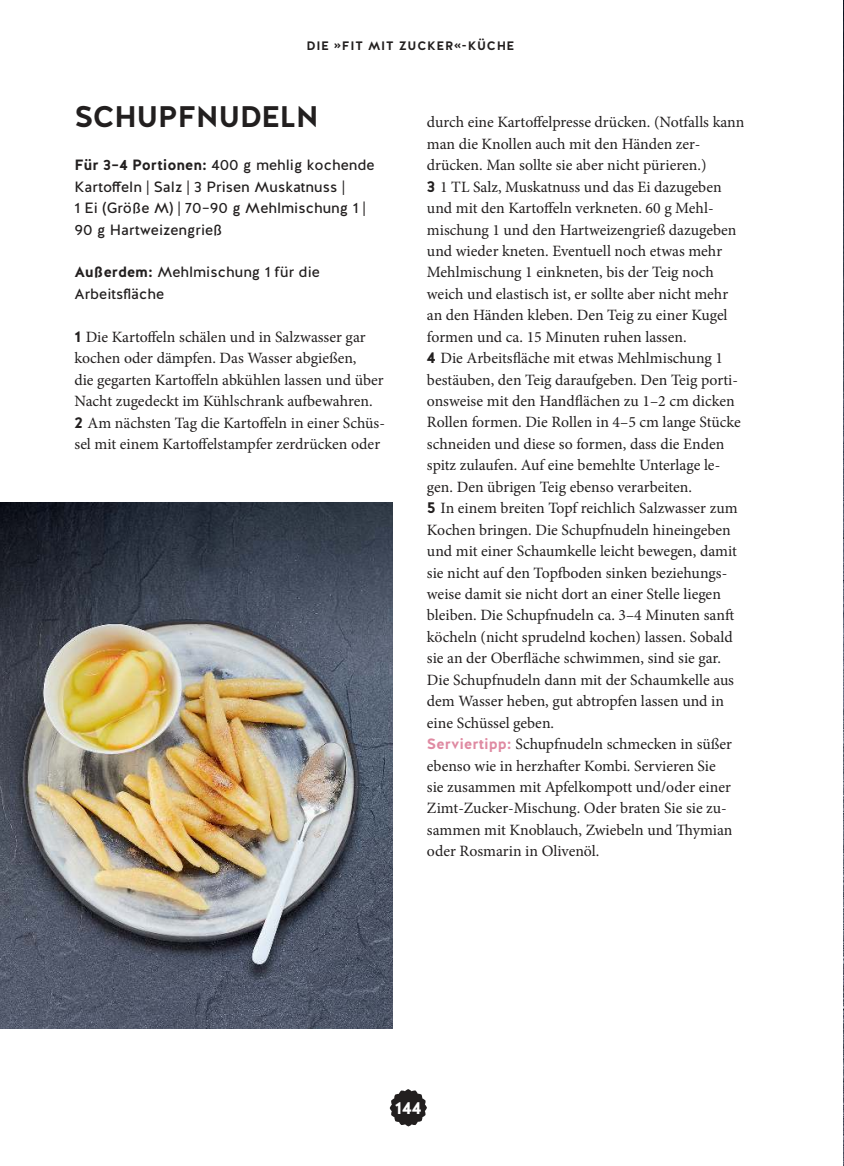
<style>
.page{position:relative;width:844px;height:1166px;background:#fff}
.page>*{position:absolute;margin:0;border:0;box-sizing:border-box;transform-origin:0 0}
.t1{font:700 29.75px "Halis GR";letter-spacing:-.02em;color:#221f1f}
.t2{font:700 17.5px "Halis GR";color:#fff}
.t3{font:15.75px/21.3px "Minion Pro";color:#221f1f}
.t4{font:14.88px/21.3px "Halis GR";color:#221f1f}
.t5{font:700 12.25px "Halis GR";letter-spacing:.06em;color:#221f1f}
.s1{font-weight:700}
.s2{font-family:"Halis GR";font-weight:700}
.s3{font-family:"Halis GR";font-weight:700;font-size:14.88px;color:#df8aa2}
</style>
<div class="page">
<img style="left:843px;top:1px;width:1px;height:1164px">
<svg style="left:389px;top:1089px;width:38px;height:37px"></svg>
<img style="left:0;top:502px;width:392px;height:526px">
<p class="t5" style="left:306px;top:39px;width:209px">DIE »FIT MIT ZUCKER«-KÜCHE</p>
<h1 class="t1" style="left:74px;top:99px;width:246px">SCHUPFNUDELN</h1>
<p class="t4" style="left:74px;top:154px;width:301px"><span class="s1">Für 3–4 Portionen:</span> 400 g mehlig kochende Kartofeln | Salz | 3 Prisen Muskatnuss |<br>1 Ei (Größe M) | 70–90 g Mehlmischung 1 | 90 g Hartweizengrieß</p>
<p class="t4" style="left:74px;top:261px;width:247px"><span class="s1">Außerdem:</span> Mehlmischung 1 für die<br>Arbeitsläche</p>
<p class="t3" style="left:74px;top:327px;width:312px"><span class="s2">1</span> Die Kartofeln schälen und in Salzwasser gar kochen oder dämpfen. Das Wasser abgießen,<br>die gegarten Kartofeln abkühlen lassen und über Nacht zugedeckt im Kühlschrank aubewahren.<br><span class="s2">2</span> Am nächsten Tag die Kartofeln in einer Schüs&shy;sel mit einem Kartofelstampfer zerdrücken oder</p>
<p class="t3" style="left:427px;top:112px;width:319px">durch eine Kartofelpresse drücken. (Notfalls kann man die Knollen auch mit den Händen zer&shy;drücken. Man sollte sie aber nicht pürieren.)<br><span class="s2">3</span> 1 TL Salz, Muskatnuss und das Ei dazugeben und mit den Kartofeln verkneten. 60 g Mehl&shy;mischung 1 und den Hartweizengrieß dazugeben und wieder kneten. Eventuell noch etwas mehr Mehlmischung 1 einkneten, bis der Teig noch weich und elastisch ist, er sollte aber nicht mehr an den Händen kleben. Den Teig zu einer Kugel formen und ca. 15 Minuten ruhen lassen.<br><span class="s2">4</span> Die Arbeitsläche mit etwas Mehlmischung 1 bestäuben, den Teig daraufgeben. Den Teig porti&shy;onsweise mit den Handlächen zu 1–2 cm dicken Rollen formen. Die Rollen in 4–5 cm lange Stücke schneiden und diese so formen, dass die Enden spitz zulaufen. Auf eine bemehlte Unterlage le&shy;gen. Den übrigen Teig ebenso verarbeiten.<br><span class="s2">5</span> In einem breiten Topf reichlich Salzwasser zum Kochen bringen. Die Schupfnudeln hineingeben und mit einer Schaumkelle leicht bewegen, damit sie nicht auf den Topboden sinken beziehungs&shy;weise damit sie nicht dort an einer Stelle liegen bleiben. Die Schupfnudeln ca. 3–4 Minuten sant köcheln (nicht sprudelnd kochen) lassen. Sobald sie an der Oberläche schwimmen, sind sie gar.<br>Die Schupfnudeln dann mit der Schaumkelle aus dem Wasser heben, gut abtropfen lassen und in eine Schüssel geben.<br><span class="s3">Serviertipp:</span> Schupfnudeln schmecken in süßer ebenso wie in herzhater Kombi. Servieren Sie<br>sie zusammen mit Apfelkompott und/oder einer Zimt-Zucker-Mischung. Oder braten Sie sie zu&shy;sammen mit Knoblauch, Zwiebeln und hymian oder Rosmarin in Olivenöl.</p>
<p class="t2" style="left:395px;top:1097px;width:28px">144</p>
</div>
